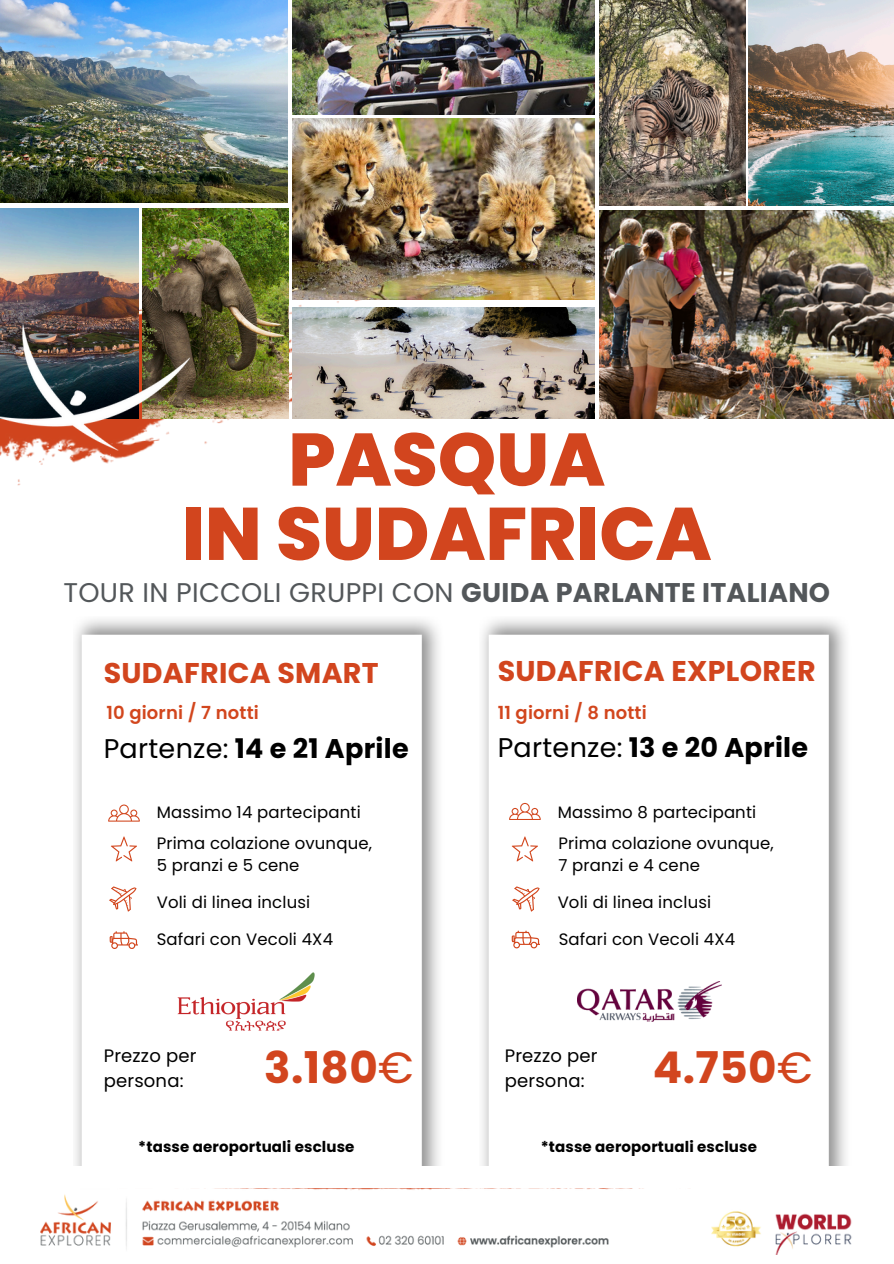
<style>
.page{position:relative;width:894px;height:1264px;background:#fff}
.page>*{position:absolute;margin:0;border:0;box-sizing:border-box;transform-origin:0 0}
.t1{font:800 74.25px/74.2px "Poppins";color:#d2451e;text-align:center}
.t2{font:700 43.65px "Poppins";letter-spacing:.01em;color:#d2451e}
.t3{font:700 28.5px "Poppins";letter-spacing:.01em;color:#d2451e}
.t4{font:27px "Poppins";letter-spacing:.01em;color:#53575a}
.t5{font:700 27px "Poppins";letter-spacing:.01em;color:#000}
.t6{font:18px/24.8px "Poppins";letter-spacing:.01em;color:#000}
.t7{font:600 18px "Poppins";letter-spacing:.01em;color:#d2461d}
.t8{font:16.5px/22.5px "Poppins";letter-spacing:.01em;color:#000}
.t9{font:700 15px "Poppins";letter-spacing:.01em;color:#000}
.s1{font-weight:700}
.s2{font-weight:400}
</style>
<div class="page">
<img style="left:41px;top:1188px;width:811px;height:66px">
<img style="left:15px;top:227px;width:467px;height:259px">
<img style="left:0;top:0;width:287px;height:202px">
<img style="left:292px;top:118px;width:302px;height:182px">
<img style="left:292px;top:0;width:302px;height:115px">
<img style="left:292px;top:307px;width:302px;height:111px">
<img style="left:599px;top:210px;width:294px;height:208px">
<img style="left:0;top:208px;width:139px;height:106px">
<img style="left:143px;top:208px;width:145px;height:210px">
<img style="left:748px;top:0;width:145px;height:206px">
<img style="left:599px;top:0;width:145px;height:206px">
<img style="left:0;top:314px;width:200px;height:145px">
<img style="left:75px;top:619px;width:364px;height:546px">
<img style="left:482px;top:619px;width:364px;height:546px">
<p class="t1" style="left:182px;top:422px;width:531px">PASQUA<br>IN SUDAFRICA</p>
<p class="t4" style="left:63px;top:574px;width:768px">TOUR IN PICCOLI GRUPPI CON <span class="s1">GUIDA PARLANTE ITALIANO</span></p>
<p class="t3" style="left:104px;top:653px;width:276px">SUDAFRICA SMART</p>
<p class="t3" style="left:497px;top:650px;width:319px">SUDAFRICA EXPLORER</p>
<p class="t7" style="left:106px;top:699px;width:154px">10 giorni / 7 notti</p>
<p class="t7" style="left:497px;top:699px;width:150px">11 giorni / 8 notti</p>
<p class="t5" style="left:104px;top:729px;width:306px"><span class="s2">Partenze:</span> 14 e 21 Aprile</p>
<p class="t5" style="left:497px;top:729px;width:312px"><span class="s2">Partenze:</span> 13 e 20 Aprile</p>
<p class="t8" style="left:157px;top:800px;width:205px">Massimo 14 partecipanti</p>
<h1 class="t8" style="left:557px;top:800px;width:200px">Massimo 8 partecipanti</h1>
<p class="t8" style="left:157px;top:831px;width:217px">Prima colazione ovunque,<br>5 pranzi e 5 cene</p>
<p class="t8" style="left:157px;top:890px;width:155px">Voli di linea inclusi</p>
<p class="t8" style="left:558px;top:831px;width:217px">Prima colazione ovunque,<br>7 pranzi e 4 cene</p>
<h4 class="t8" style="left:557px;top:890px;width:155px">Voli di linea inclusi</h4>
<p class="t8" style="left:157px;top:927px;width:178px">Safari con Vecoli 4X4</p>
<p class="t8" style="left:558px;top:927px;width:178px">Safari con Vecoli 4X4</p>
<p class="t6" style="left:104px;top:1043px;width:94px">Prezzo per persona:</p>
<h3 class="t6" style="left:504px;top:1043px;width:94px">Prezzo per</h3>
<h6 class="t2" style="left:264px;top:1037px;width:151px">3.180<span class="s2">€</span></h6>
<h3 class="t6" style="left:504px;top:1068px;width:81px">persona:</h3>
<h5 class="t2" style="left:652px;top:1037px;width:161px">4.750<span class="s2">€</span></h5>
<p class="t9" style="left:138px;top:1135px;width:218px">*tasse aeroportuali escluse</p>
<p class="t9" style="left:540px;top:1135px;width:218px">*tasse aeroportuali escluse</p>
</div>
